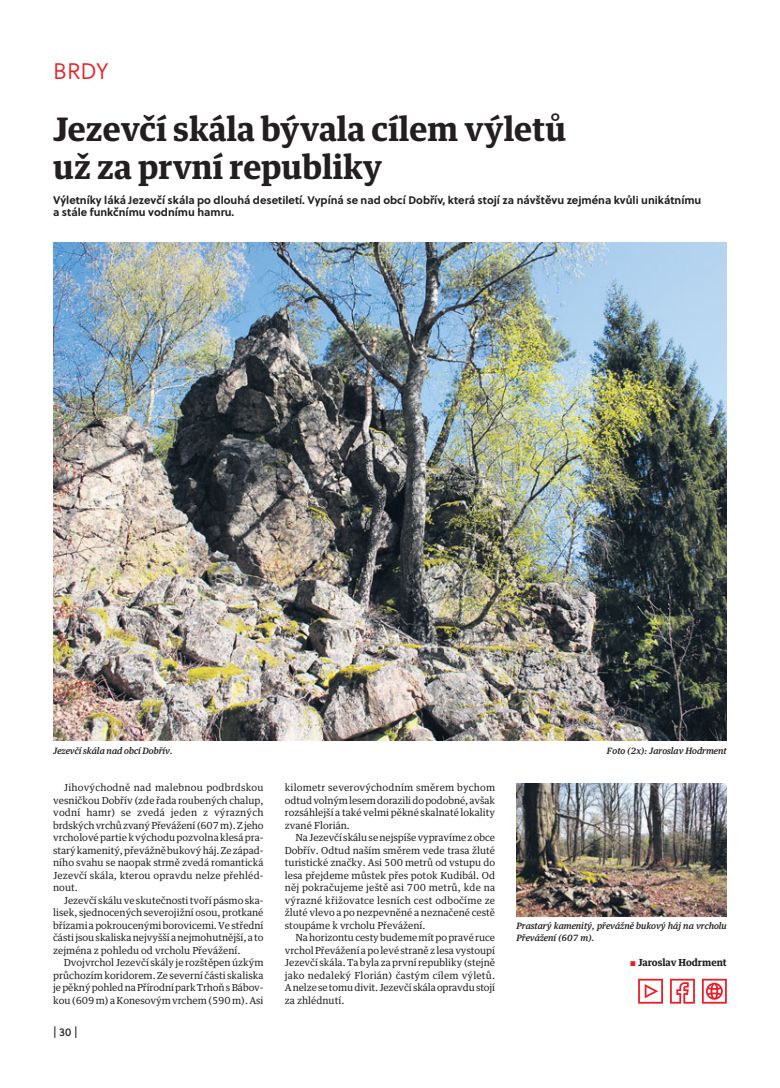
<style>
.page{position:relative;width:780px;height:1088px;background:#fff}
.page>*{position:absolute;margin:0;border:0;box-sizing:border-box;transform-origin:0 0}
.t1{font:700 32.5px/37.5px "Guardian Text Egyp";color:#231f20}
.t2{font:22.5px "Soleil Lt";color:#ed1c24}
.t3{font:11.25px "Soleil Bk";color:#231f20}
.t4{font:700 11px/12.5px "Soleil";color:#231f20}
.t5{font:9.75px/12.5px "Guardian Text Egyp";color:#231f20;text-align:justify}
.t6{font:700 9.75px "Guardian Text Egyp";color:#231f20}
.t7{font:italic 500 8.75px/12.5px "Guardian Text Egyp";color:#231f20}
.s1{font-family:"Soleil Bk";font-weight:400;font-size:9.62px;color:#ed1c24}
</style>
<div class="page">
<svg style="left:638px;top:979px;width:25px;height:24px"></svg>
<svg style="left:670px;top:979px;width:24px;height:24px"></svg>
<svg style="left:702px;top:979px;width:24px;height:24px"></svg>
<img style="left:53px;top:242px;width:673px;height:499px">
<img style="left:516px;top:784px;width:210px;height:132px">
<h2 class="t2" style="left:53px;top:58px;width:57px">BRDY</h2>
<h1 class="t1" style="left:53px;top:113px;width:514px">Jezevčí skála bývala cílem výletů už za první republiky</h1>
<p class="t4" style="left:53px;top:194px;width:649px">Výletníky láká Jezevčí skála po dlouhá desetiletí. Vypíná se nad obcí Dobřív, která stojí za návštěvu zejména kvůli unikátnímu a stále funkčnímu vodnímu hamru.</p>
<p class="t7" style="left:53px;top:745px;width:121px">Jezevčí skála nad obcí Dobřív.</p>
<p class="t7" style="left:607px;top:745px;width:121px">Foto (2x): Jaroslav Hodrment</p>
<p class="t5" style="left:53px;top:782px;width:212px;text-indent:11px">Jihovýchodně nad malebnou podbrdskou vesničkou Dobřív (zde řada roubených chalup, vodní hamr) se zvedá jeden z výrazných brdských vrchů zvaný Převážení (607 m). Z jeho vrcholové partie k východu pozvolna klesá pra - starý kamenitý, převážně bukový háj. Ze západ&shy;ního svahu se naopak strmě zvedá romantická Jezevčí skála, kterou opravdu nelze přehléd&shy;nout.</p>
<p class="t5" style="left:53px;top:895px;width:212px;text-indent:11px">Jezevčí skálu ve skutečnosti tvoří pásmo ska&shy;lisek, sjednocených severojižní osou, protkané břízami a pokroucenými borovicemi. Ve střední části jsou skaliska nejvyšší a nejmohutnější, a to zejména z pohledu od vrcholu Převážení.</p>
<p class="t5" style="left:53px;top:957px;width:212px;text-indent:11px">Dvojvrchol Jezevčí skály je rozštěpen úzkým průchozím koridorem. Ze severní části skaliska je pěkný pohled na Přírodní park Trhoň s Bábov&shy;kou (609 m) a Konesovým vrchem (590 m). Asi</p>
<p class="t3" style="left:53px;top:1026px;width:26px">| 30|</p>
<p class="t5" style="left:285px;top:782px;width:212px">kilometr severovýchodním směrem bychom odtud volným lesem dorazili do podobné, avšak rozsáhlejší a také velmi pěkné skalnaté lokality zvané Florián.</p>
<p class="t5" style="left:285px;top:832px;width:212px;text-indent:11px">Na Jezevčí skálu se nejspíše vypravíme z obce Dobřív. Odtud naším směrem vede trasa žluté turistické značky. Asi 500 metrů od vstupu do lesa přejdeme můstek přes potok Kudibál. Od něj pokračujeme ještě asi 700 metrů, kde na výrazné křižovatce lesních cest odbočíme ze žluté vlevo a po nezpevněné a neznačené cestě stoupáme k vrcholu Převážení.</p>
<p class="t5" style="left:285px;top:932px;width:212px;text-indent:11px">Na horizontu cesty budeme mít po pravé ruce vrchol Převážení a po levé straně z lesa vystoupí Jezevčí skála. Ta byla za první republiky (stejně jako nedaleký Florián) častým cílem výletů.<br>A nelze se tomu divit. Jezevčí skála opravdu stojí za zhlédnutí.</p>
<p class="t7" style="left:516px;top:920px;width:212px">Prastarý kamenitý, převážně bukový háj na vrcholu<br>Převážení (607 m).</p>
<p class="t6" style="left:630px;top:958px;width:98px"><span class="s1">S</span> Jaroslav Hodrment</p>
</div>
